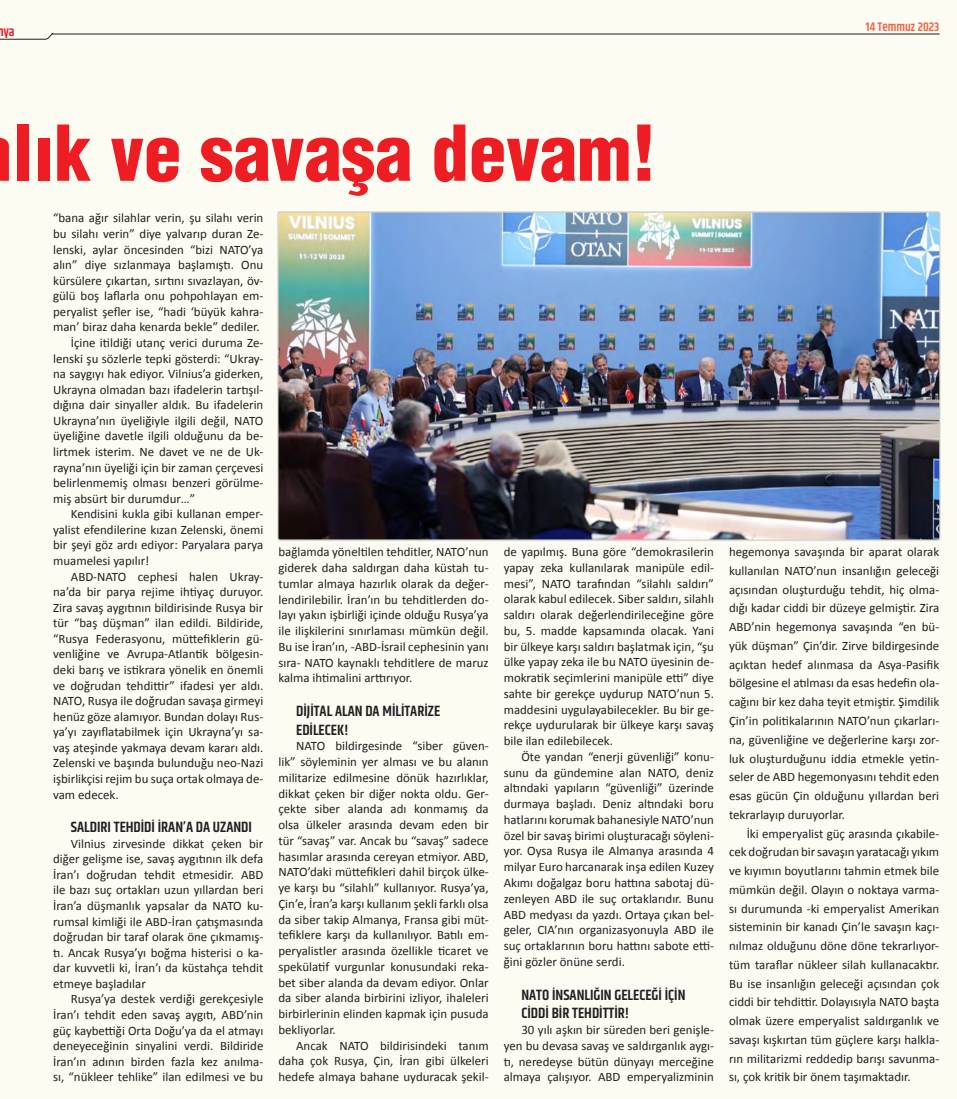
<style>
.page{position:relative;width:957px;height:1099px;background:#fff}
.page>*{position:absolute;margin:0;border:0;box-sizing:border-box;transform-origin:0 0}
.t1{font:900 condensed 75px "Helvetica";color:#ee1d23}
.ara_başlık{font:600 15px/18.2px "Khand";color:#231f20}
.t2{font:600 13.12px "Khand";color:#ee1d23}
.t3{font:12.88px/15.8px "Calibri";color:#231f20;text-align:justify}
.t4{font:600 12.5px "Khand";color:#f26648}
</style>
<div class="page">
<div style="left:0;top:0;width:957px;height:1098px;background:#fdfcf3"></div>
<hr style="left:52px;top:34px;width:887px;height:1px;background:#231f20">
<svg style="left:0;top:32px;width:53px;height:8px"></svg>
<img style="left:278px;top:213px;width:661px;height:326px">
<p class="t2" style="left:-2px;top:23px;width:19px">nya</p>
<p class="t4" style="left:866px;top:18px;width:75px">14 Temmuz 2023</p>
<h1 class="t1" style="left:13px;top:106px;width:645px">lık ve savaşa devam!</h1>
<p class="t3" style="left:53px;top:210px;width:212px">“bana ağır silahlar verin, şu silahı verin bu silahı verin” diye yalvarıp duran Ze&shy;lenski, aylar öncesinden “bizi NATO’ya alın” diye sızlanmaya başlamıştı. Onu kürsülere çıkartan, sırtını sıvazlayan, öv&shy;gülü boş laflarla onu pohpohlayan em&shy;peryalist şefler ise, “hadi ‘büyük kahra&shy;man’ biraz daha kenarda bekle” dediler.</p>
<p class="t3" style="left:53px;top:334px;width:212px;text-indent:18px">İçine itildiği utanç verici duruma Ze&shy;lenski şu sözlerle tepki gösterdi: “Ukray&shy;na saygıyı hak ediyor. Vilnius’a giderken, Ukrayna olmadan bazı ifadelerin tartışıl&shy;dığına dair sinyaller aldık. Bu ifadelerin Ukrayna’nın üyeliğiyle ilgili değil, NATO üyeliğine davetle ilgili olduğunu da be&shy;lirtmek isterim. Ne davet ve ne de Uk&shy;rayna’nın üyeliği için bir zaman çerçevesi belirlenmemiş olması benzeri görülme&shy;miş absürt bir durumdur…”</p>
<p class="t3" style="left:53px;top:505px;width:212px;text-indent:18px">Kendisini kukla gibi kullanan emper&shy;yalist efendilerine kızan Zelenski, önemi bir şeyi göz ardı ediyor: Paryalara parya muamelesi yapılır!</p>
<p class="t3" style="left:53px;top:568px;width:212px;text-indent:18px">ABD-NATO cephesi halen Ukray&shy;na’da bir parya rejime ihtiyaç duruyor.<br>Zira savaş aygıtının bildirisinde Rusya bir tür “baş düşman” ilan edildi. Bildiride, “Rusya Federasyonu, müttefiklerin gü&shy;venliğine ve Avrupa-Atlantik bölgesin&shy;deki barış ve istikrara yönelik en önemli ve doğrudan tehdittir” ifadesi yer aldı.<br>NATO, Rusya ile doğrudan savaşa girmeyi henüz göze alamıyor. Bundan dolayı Rus&shy;ya’yı zayıflatabilmek için Ukrayna’yı sa&shy;vaş ateşinde yakmaya devam kararı aldı.<br>Zelenski ve başında bulunduğu neo-Nazi işbirlikçisi rejim bu suça ortak olmaya de&shy;vam edecek.</p>
<p class="ara_başlık" style="left:71px;top:818px;width:182px">SALDIRI TEHDIDI İRAN’A DA UZANDI</p>
<p class="t3" style="left:53px;top:835px;width:212px;text-indent:18px">Vilnius zirvesinde dikkat çeken bir diğer gelişme ise, savaş aygıtının ilk defa İran’ı doğrudan tehdit etmesidir. ABD ile bazı suç ortakları uzun yıllardan beri İran’a düşmanlık yapsalar da NATO ku&shy;rumsal kimliği ile ABD-İran çatışmasında doğrudan bir taraf olarak öne çıkmamış&shy;tı. Ancak Rusya’yı boğma histerisi o ka&shy;dar kuvvetli ki, İran’ı da küstahça tehdit etmeye başladılar</p>
<p class="t3" style="left:53px;top:990px;width:212px;text-indent:18px">Rusya’ya destek verdiği gerekçesiyle İran’ı tehdit eden savaş aygıtı, ABD’nin güç kaybettiği Orta Doğu’ya da el atmayı deneyeceğinin sinyalini verdi. Bildiride İran’ın adının birden fazla kez anılma&shy;sı, “nükleer tehlike” ilan edilmesi ve bu</p>
<p class="t3" style="left:278px;top:543px;width:212px">bağlamda yöneltilen tehditler, NATO’nun giderek daha saldırgan daha küstah tu&shy;tumlar almaya hazırlık olarak da değer&shy;lendirilebilir. İran’ın bu tehditlerden do&shy;layı yakın işbirliği içinde olduğu Rusya’ya ile ilişkilerini sınırlaması mümkün değil.<br>Bu ise İran’ın, -ABD-İsrail cephesinin yanı sıra- NATO kaynaklı tehditlere de maruz kalma ihtimalini arttırıyor.</p>
<p class="ara_başlık" style="left:296px;top:703px;width:145px">DIJITAL ALAN DA MILITARIZE<br>EDILECEK!</p>
<p class="t3" style="left:278px;top:737px;width:212px;text-indent:18px">NATO bildirgesinde “siber güven&shy;lik” söyleminin yer alması ve bu alanın militarize edilmesine dönük hazırlıklar, dikkat çeken bir diğer nokta oldu. Ger&shy;çekte siber alanda adı konmamış da olsa ülkeler arasında devam eden bir tür “savaş” var. Ancak bu “savaş” sadece hasımlar arasında cereyan etmiyor. ABD, NATO’daki müttefikleri dahil birçok ülke&shy;ye karşı bu “silahlı” kullanıyor. Rusya’ya, Çin’e, İran’a karşı kullanım şekli farklı olsa da siber takip Almanya, Fransa gibi müt&shy;tefiklere karşı da kullanılıyor. Batılı em&shy;peryalistler arasında özellikle ticaret ve spekülatif vurgunlar konusundaki reka&shy;bet siber alanda da devam ediyor. Onlar da siber alanda birbirini izliyor, ihaleleri birbirlerinin elinden kapmak için pusuda bekliyorlar.</p>
<p class="t3" style="left:278px;top:1036px;width:212px;text-indent:18px">Ancak NATO bildirisindeki tanım daha çok Rusya, Çin, İran gibi ülkeleri hedefe almaya bahane uyduracak şekil-</p>
<p class="t3" style="left:504px;top:543px;width:212px">de yapılmış. Buna göre “demokrasilerin yapay zeka kullanılarak manipüle edil&shy;mesi”, NATO tarafından “silahlı saldırı” olarak kabul edilecek. Siber saldırı, silahlı saldırı olarak değerlendirileceğine göre bu, 5. madde kapsamında olacak. Yani bir ülkeye karşı saldırı başlatmak için, “şu ülke yapay zeka ile bu NATO üyesinin de&shy;mokratik seçimlerini manipüle etti” diye sahte bir gerekçe uydurup NATO’nun 5. maddesini uygulayabilecekler. Bu bir ge&shy;rekçe uydurularak bir ülkeye karşı savaş bile ilan edilebilecek.</p>
<p class="t3" style="left:504px;top:748px;width:212px;text-indent:18px">Öte yandan “enerji güvenliği” konu&shy;sunu da gündemine alan NATO, deniz altındaki yapıların “güvenliği” üzerinde durmaya başladı. Deniz altındaki boru hatlarını korumak bahanesiyle NATO’nun özel bir savaş birimi oluşturacağı söyleni&shy;yor. Oysa Rusya ile Almanya arasında 4 milyar Euro harcanarak inşa edilen Kuzey Akımı doğalgaz boru hattına sabotaj dü&shy;zenleyen ABD ile suç ortaklarıdır. Bunu ABD medyası da yazdı. Ortaya çıkan bel&shy;geler, CIA’nın organizasyonuyla ABD ile suç ortaklarının boru hattını sabote etti&shy;ğini gözler önüne serdi.</p>
<p class="ara_başlık" style="left:521px;top:986px;width:166px">NATO INSANLIĞIN GELECEĞI IÇIN<br>CIDDI BIR TEHDITTIR!</p>
<p class="t3" style="left:504px;top:1021px;width:212px;text-indent:18px">30 yılı aşkın bir süreden beri genişle&shy;yen bu devasa savaş ve saldırganlık aygı&shy;tı, neredeyse bütün dünyayı merceğine almaya çalışıyor. ABD emperyalizminin</p>
<p class="t3" style="left:729px;top:542px;width:212px;line-height:18.8px">hegemonya savaşında bir aparat olarak kullanılan NATO’nun insanlığın geleceği açısından oluşturduğu tehdit, hiç olma&shy;dığı kadar ciddi bir düzeye gelmiştir. Zira ABD’nin hegemonya savaşında “en bü&shy;yük düşman” Çin’dir. Zirve bildirgesinde açıktan hedef alınmasa da Asya-Pasifik bölgesine el atılması da esas hedefin ola&shy;cağını bir kez daha teyit etmiştir. Şimdilik Çin’in politikalarının NATO’nun çıkarları&shy;na, güvenliğine ve değerlerine karşı zor&shy;luk oluşturduğunu iddia etmekle yetin&shy;seler de ABD hegemonyasını tehdit eden esas gücün Çin olduğunu yıllardan beri tekrarlayıp duruyorlar.</p>
<p class="t3" style="left:729px;top:823px;width:212px;line-height:18.8px;text-indent:18px">İki emperyalist güç arasında çıkabile&shy;cek doğrudan bir savaşın yaratacağı yıkım ve kıyımın boyutlarını tahmin etmek bile mümkün değil. Olayın o noktaya varma&shy;sı durumunda -ki emperyalist Amerikan sisteminin bir kanadı Çin’le savaşın kaçı&shy;nılmaz olduğunu döne döne tekrarlıyor&shy;tüm taraflar nükleer silah kullanacaktır.<br>Bu ise insanlığın geleceği açısından çok ciddi bir tehdittir. Dolayısıyla NATO başta olmak üzere emperyalist saldırganlık ve savaşı kışkırtan tüm güçlere karşı halkla&shy;rın militarizmi reddedip barışı savunma&shy;sı, çok kritik bir önem taşımaktadır.</p>
</div>
